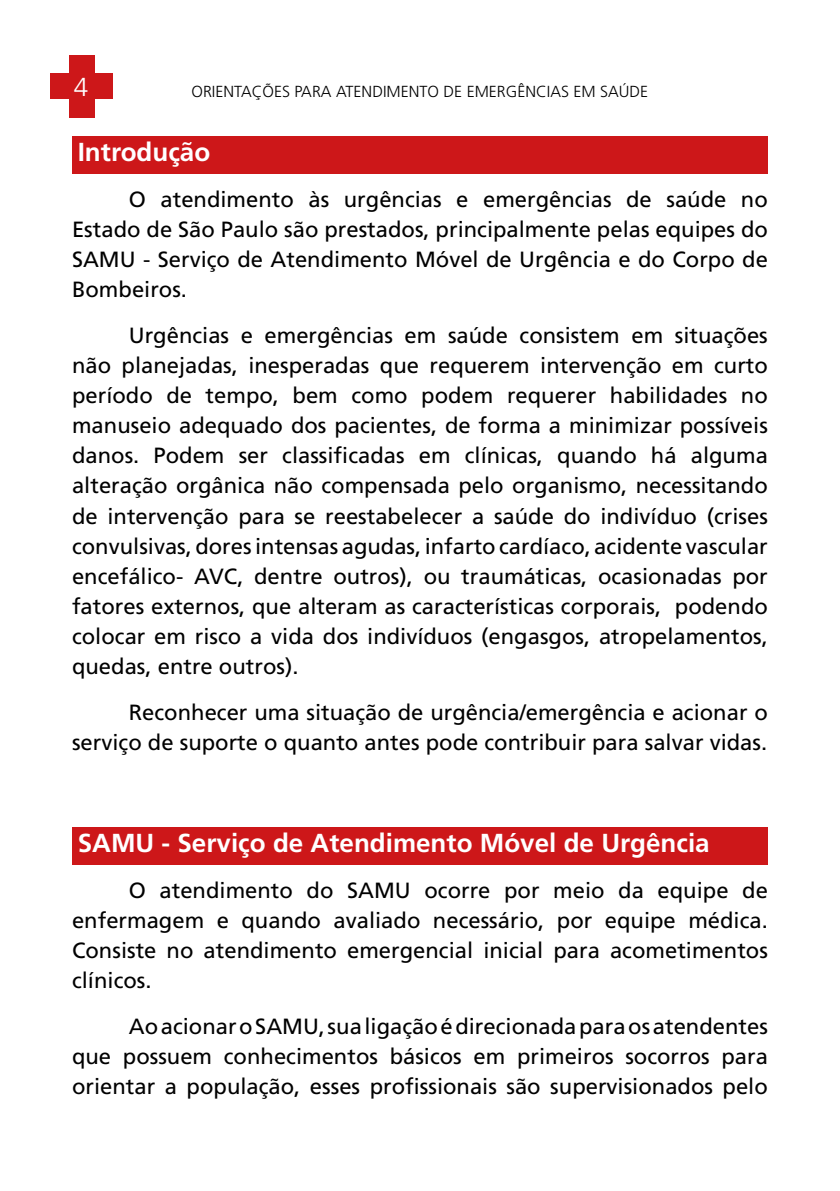
<style>
.page{position:relative;width:840px;height:1191px;background:#fff}
.page>*{position:absolute;margin:0;border:0;box-sizing:border-box;transform-origin:0 0}
.t1{font:700 26px "Frutiger LT Std";color:#fff}
.t2{font:300 26px "Frutiger LT Std";color:#fff}
.t3{font:22px/30px "Frutiger LT Std";color:#000;text-align:justify}
.t4{font:300 16px "Frutiger LT Std";color:#000}
</style>
<div class="page">
<div style="left:69px;top:55px;width:26px;height:62px;background:#cd1719"></div>
<div style="left:50px;top:73px;width:62px;height:26px;background:#cd1719"></div>
<div style="left:72px;top:136px;width:695px;height:37px;background:#cd1719"></div>
<div style="left:72px;top:827px;width:695px;height:37px;background:#cd1719"></div>
<p class="t2" style="left:74px;top:73px;width:16px">4</p>
<p class="t4" style="left:191px;top:82px;width:458px">ORIENTAÇÕES PARA ATENDIMENTO DE EMERGÊNCIAS EM SAÚDE</p>
<p class="t1" style="left:78px;top:137px;width:134px">Introdução</p>
<p class="t3" style="left:72px;top:185px;width:697px;text-indent:57px">O atendimento às urgências e emergências de saúde no Estado de São Paulo são prestados, principalmente pelas equipes do SAMU - Serviço de Atendimento Móvel de Urgência e do Corpo de Bombeiros.</p>
<p class="t3" style="left:72px;top:321px;width:697px;text-indent:57px">Urgências e emergências em saúde consistem em situações não planejadas, inesperadas que requerem intervenção em curto período de tempo, bem como podem requerer habilidades no manuseio adequado dos pacientes, de forma a minimizar possíveis danos. Podem ser classificadas em clínicas, quando há alguma alteração orgânica não compensada pelo organismo, necessitando de intervenção para se reestabelecer a saúde do indivíduo (crises convulsivas, dores intensas agudas, infarto cardíaco, acidente vascular encefálico- AVC, dentre outros), ou traumáticas, ocasionadas por fatores externos, que alteram as características corporais, podendo colocar em risco a vida dos indivíduos (engasgos, atropelamentos, quedas, entre outros).</p>
<p class="t3" style="left:72px;top:697px;width:697px;text-align:right">Reconhecer uma situação de urgência/emergência e acionar o serviço de suporte o quanto antes pode contribuir para salvar vidas.</p>
<p class="t1" style="left:78px;top:828px;width:633px">SAMU - Serviço de Atendimento Móvel de Urgência</p>
<p class="t3" style="left:72px;top:875px;width:697px;text-indent:57px">O atendimento do SAMU ocorre por meio da equipe de enfermagem e quando avaliado necessário, por equipe médica.<br>Consiste no atendimento emergencial inicial para acometimentos clínicos.</p>
<p class="t3" style="left:72px;top:1011px;width:697px;text-indent:57px">Ao acionar o SAMU, sua ligação é direcionada para os atendentes que possuem conhecimentos básicos em primeiros socorros para orientar a população, esses profissionais são supervisionados pelo</p>
</div>
